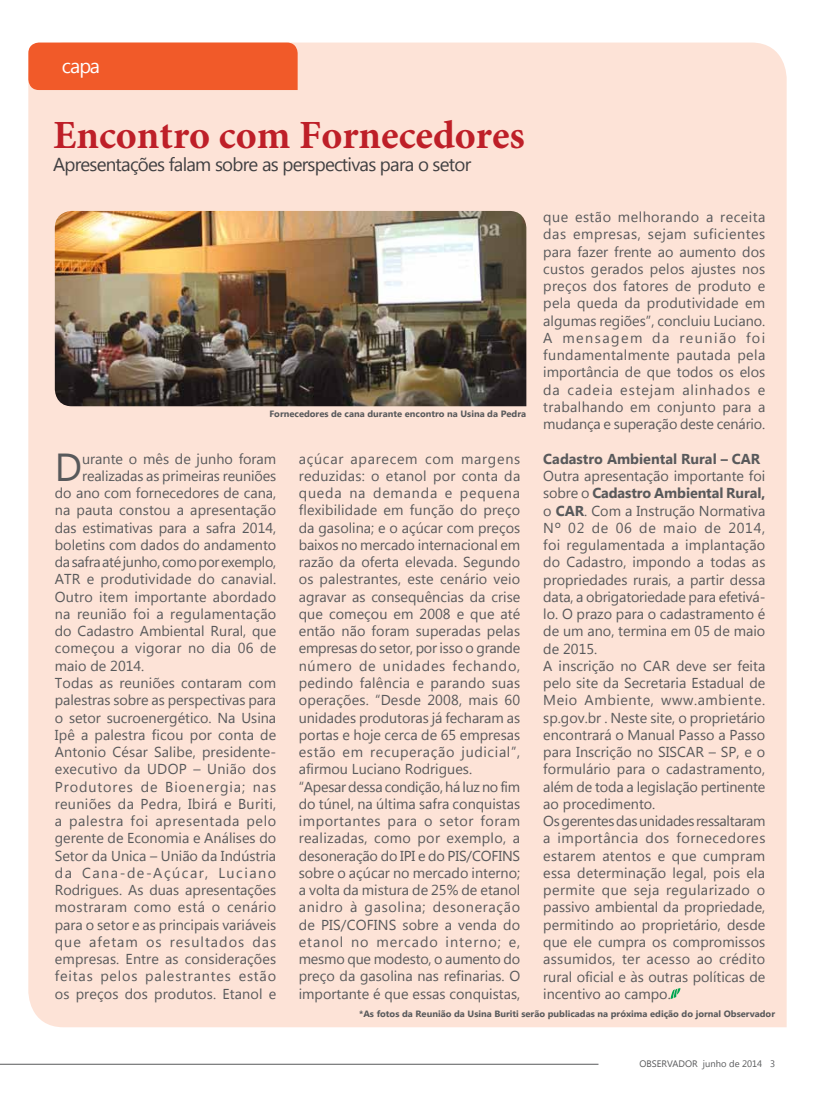
<style>
.page{position:relative;width:815px;height:1099px;background:#fff}
.page>*{position:absolute;margin:0;border:0;box-sizing:border-box;transform-origin:0 0}
.t1{font:700 40px "Minion Pro";color:#be1f28}
.t2{font:39px "Segoe UI";color:#58595b}
.t3{font:20px "Segoe UI";color:#fff}
.t4{font:18.75px "Segoe UI";letter-spacing:-.04em;color:#414042}
.t5{font:14.38px/17.2px "Segoe UI";letter-spacing:.005em;color:#58595b}
.t6{font:14.38px "Segoe UI";letter-spacing:-.025em;color:#58595b}
.t7{font:14.38px "Segoe UI";letter-spacing:.06em;color:#58595b}
.t8{font:14.38px "Segoe UI";letter-spacing:.04em;color:#58595b}
.t9{font:14.38px "Segoe UI";letter-spacing:.065em;color:#58595b}
.t10{font:700 14.38px "Segoe UI";color:#58595b}
.t11{font:14.38px "Segoe UI";letter-spacing:.03em;color:#58595b}
.t12{font:14.38px "Segoe UI";letter-spacing:.025em;color:#58595b}
.t13{font:14.38px "Segoe UI";letter-spacing:.105em;color:#58595b}
.t14{font:14.38px "Segoe UI";letter-spacing:.07em;color:#58595b}
.t15{font:9.38px "Segoe UI";color:#58595b}
.t16{font:700 9.12px "Segoe UI";color:#58595b}
.s1{font-weight:700}
</style>
<div class="page">
<hr style="left:0;top:1063px;width:598px;height:1px;background:#58595b">
<div style="left:28px;top:43px;width:759px;height:984px;background:#fde3d7"></div>
<div style="left:28px;top:43px;width:270px;height:47px;background:#f15a29"></div>
<svg style="left:671px;top:988px;width:9px;height:11px"></svg>
<img style="left:55px;top:211px;width:471px;height:195px">
<h3 class="t3" style="left:62px;top:52px;width:40px">capa</h3>
<h1 class="t1" style="left:53px;top:106px;width:473px">Encontro com Fornecedores</h1>
<h3 class="t4" style="left:53px;top:151px;width:420px">Apresentações falam sobre as perspectivas para o setor</h3>
<p class="t16" style="left:269px;top:407px;width:258px">Fornecedores de cana durante encontro na Usina da Pedra</p>
<h2 class="t2" style="left:55px;top:440px;width:29px">D</h2>
<p class="t5" style="left:82px;top:449px;width:196px">urante o mês de junho foram</p>
<p class="t5" style="left:82px;top:466px;width:196px">realizadas as primeiras reuniões</p>
<p class="t5" style="left:55px;top:484px;width:223px">do ano com fornecedores de cana,</p>
<p class="t5" style="left:55px;top:501px;width:223px">na pauta constou a apresentação</p>
<p class="t5" style="left:55px;top:518px;width:223px">das estimativas para a safra 2014,</p>
<p class="t5" style="left:55px;top:535px;width:223px">boletins com dados do andamento</p>
<p class="t6" style="left:55px;top:552px;width:223px">da safra até junho, como por exemplo,</p>
<p class="t5" style="left:55px;top:570px;width:223px">ATR e produtividade do canavial.</p>
<p class="t5" style="left:55px;top:587px;width:223px">Outro item importante abordado</p>
<p class="t5" style="left:55px;top:604px;width:223px">na reunião foi a regulamentação</p>
<p class="t5" style="left:55px;top:622px;width:223px">do Cadastro Ambiental Rural, que</p>
<p class="t5" style="left:55px;top:639px;width:223px">começou a vigorar no dia 06 de</p>
<p class="t5" style="left:55px;top:656px;width:91px">maio de 2014.</p>
<p class="t5" style="left:55px;top:673px;width:223px">Todas as reuniões contaram com</p>
<p class="t5" style="left:55px;top:691px;width:223px">palestras sobre as perspectivas para</p>
<p class="t5" style="left:55px;top:708px;width:223px">o setor sucroenergético. Na Usina</p>
<p class="t5" style="left:55px;top:725px;width:223px">Ipê a palestra ficou por conta de</p>
<p class="t5" style="left:55px;top:742px;width:223px">Antonio César Salibe, presidente-</p>
<p class="t12" style="left:55px;top:759px;width:223px">executivo da UDOP – União dos</p>
<p class="t9" style="left:55px;top:776px;width:223px">Produtores de Bioenergia; nas</p>
<p class="t5" style="left:55px;top:794px;width:223px">reuniões da Pedra, Ibirá e Buriti,</p>
<p class="t8" style="left:55px;top:811px;width:223px">a palestra foi apresentada pelo</p>
<p class="t5" style="left:55px;top:829px;width:223px">gerente de Economia e Análises do</p>
<p class="t5" style="left:55px;top:846px;width:223px">Setor da Unica – União da Indústria</p>
<p class="t13" style="left:55px;top:862px;width:223px">da Cana-de-Açúcar, Luciano</p>
<p class="t5" style="left:55px;top:880px;width:223px">Rodrigues. As duas apresentações</p>
<p class="t11" style="left:55px;top:897px;width:223px">mostraram como está o cenário</p>
<p class="t5" style="left:55px;top:915px;width:223px">para o setor e as principais variáveis</p>
<p class="t14" style="left:55px;top:931px;width:223px">que afetam os resultados das</p>
<p class="t5" style="left:55px;top:949px;width:223px">empresas. Entre as considerações</p>
<p class="t7" style="left:55px;top:966px;width:223px">feitas pelos palestrantes estão</p>
<p class="t5" style="left:55px;top:984px;width:223px">os preços dos produtos. Etanol e</p>
<p class="t5" style="left:299px;top:449px;width:223px">açúcar aparecem com margens reduzidas: o etanol por conta da queda na demanda e pequena flexibilidade em função do preço da gasolina; e o açúcar com preços baixos no mercado internacional em razão da oferta elevada. Segundo os palestrantes, este cenário veio agravar as consequências da crise que começou em 2008 e que até então não foram superadas pelas empresas do setor, por isso o grande número de unidades fechando, pedindo falência e parando suas operações. “Desde 2008, mais 60 unidades produtoras já fecharam as portas e hoje cerca de 65 empresas estão em recuperação judicial”, afirmou Luciano Rodrigues. “Apesar dessa condição, há luz no fim do túnel, na última safra conquistas importantes para o setor foram realizadas, como por exemplo, a desoneração do IPI e do PIS/COFINS sobre o açúcar no mercado interno; a volta da mistura de 25% de etanol anidro à gasolina; desoneração de PIS/COFINS sobre a venda do etanol no mercado interno; e, mesmo que modesto, o aumento do preço da gasolina nas refinarias. O importante é que essas conquistas,</p>
<p class="t5" style="left:543px;top:208px;width:224px;text-align:justify">que estão melhorando a receita das empresas, sejam suficientes para fazer frente ao aumento dos custos gerados pelos ajustes nos preços dos fatores de produto e pela queda da produtividade em algumas regiões”, concluiu Luciano.<br>A mensagem da reunião foi fundamentalmente pautada pela importância de que todos os elos da cadeia estejam alinhados e trabalhando em conjunto para a mudança e superação deste cenário.</p>
<p class="t10" style="left:543px;top:448px;width:219px">Cadastro Ambiental Rural – CAR</p>
<p class="t5" style="left:543px;top:466px;width:224px">Outra apresentação importante foi sobre o <span class="s1">Cadastro Ambiental Rural, </span>o <span class="s1">CAR</span>. Com a Instrução Normativa<br>Nº 02 de 06 de maio de 2014, foi regulamentada a implantação do Cadastro, impondo a todas as propriedades rurais, a partir dessa data, a obrigatoriedade para efetivá&shy;lo. O prazo para o cadastramento é de um ano, termina em 05 de maio de 2015.<br>A inscrição no CAR deve ser feita pelo site da Secretaria Estadual de<br>Meio Ambiente, www.ambiente. sp.gov.br . Neste site, o proprietário encontrará o Manual Passo a Passo para Inscrição no SISCAR – SP, e o formulário para o cadastramento, além de toda a legislação pertinente ao procedimento.<br>Os gerentes das unidades ressaltaram a importância dos fornecedores estarem atentos e que cumpram essa determinação legal, pois ela permite que seja regularizado o passivo ambiental da propriedade, permitindo ao proprietário, desde que ele cumpra os compromissos assumidos, ter acesso ao crédito rural oficial e às outras políticas de incentivo ao campo.</p>
<p class="t16" style="left:359px;top:1007px;width:417px">*As fotos da Reunião da Usina Buriti serão publicadas na próxima edição do jornal Observador</p>
<p class="t15" style="left:639px;top:1057px;width:137px">OBSERVADOR junho de 2014 3</p>
</div>
